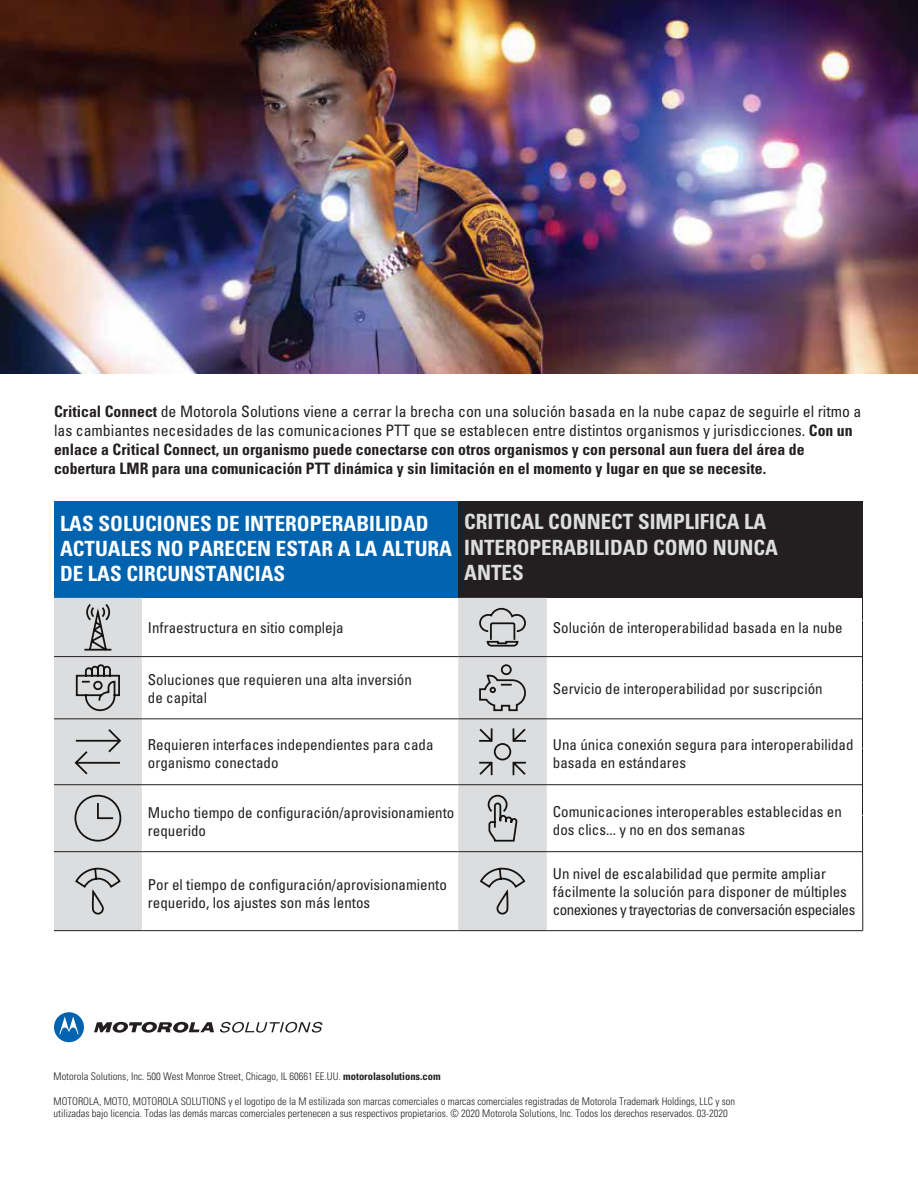
<style>
.page{position:relative;width:918px;height:1188px;background:#fff}
.page>*{position:absolute;margin:0;border:0;box-sizing:border-box;transform-origin:0 0}
.t1{font:700 condensed 21px/25.2px "Univers";color:#fff}
.t2{font:700 condensed 21px/25.2px "Univers";color:#dcddde}
.t3{font:700 condensed 15.75px/18.9px "Univers";color:#231f20}
.t4{font:condensed 15px/18px "Univers";color:#231f20}
.t5{font:300 condensed 10.5px/12.6px "Univers";color:#231f20}
.s1{font-weight:400}
.s2{font-weight:700}
</style>
<div class="page">
<svg style="left:94px;top:1022px;width:120px;height:11px"></svg>
<svg style="left:54px;top:1012px;width:30px;height:30px"></svg>
<svg style="left:220px;top:1022px;width:102px;height:11px"></svg>
<img style="left:0;top:0;width:918px;height:374px">
<div style="left:54px;top:501px;width:404px;height:97px;background:#0063b0"></div>
<div style="left:458px;top:501px;width:404px;height:97px;background:#231f20"></div>
<svg style="left:54px;top:598px;width:493px;height:332px"></svg>
<hr style="left:54px;top:656px;width:88px;height:1px;background:#231f20">
<hr style="left:142px;top:656px;width:316px;height:1px;background:#231f20">
<hr style="left:458px;top:656px;width:89px;height:1px;background:#231f20">
<hr style="left:547px;top:656px;width:316px;height:1px;background:#231f20">
<hr style="left:54px;top:719px;width:88px;height:1px;background:#231f20">
<hr style="left:142px;top:719px;width:316px;height:1px;background:#231f20">
<hr style="left:458px;top:719px;width:89px;height:1px;background:#231f20">
<hr style="left:547px;top:719px;width:316px;height:1px;background:#231f20">
<hr style="left:54px;top:784px;width:88px;height:1px;background:#231f20">
<hr style="left:142px;top:784px;width:316px;height:1px;background:#231f20">
<hr style="left:458px;top:784px;width:89px;height:1px;background:#231f20">
<hr style="left:547px;top:784px;width:316px;height:1px;background:#231f20">
<hr style="left:54px;top:851px;width:88px;height:1px;background:#231f20">
<hr style="left:142px;top:851px;width:316px;height:1px;background:#231f20">
<hr style="left:458px;top:851px;width:89px;height:1px;background:#231f20">
<hr style="left:547px;top:851px;width:316px;height:1px;background:#231f20">
<hr style="left:54px;top:930px;width:88px;height:1px;background:#231f20">
<hr style="left:142px;top:930px;width:316px;height:1px;background:#231f20">
<hr style="left:458px;top:930px;width:89px;height:1px;background:#231f20">
<hr style="left:547px;top:930px;width:316px;height:1px;background:#231f20">
<hr style="left:862px;top:501px;width:1px;height:61px;background:#231f20">
<hr style="left:862px;top:562px;width:1px;height:58px;background:#231f20">
<hr style="left:862px;top:621px;width:1px;height:62px;background:#231f20">
<hr style="left:862px;top:683px;width:1px;height:65px;background:#231f20">
<hr style="left:862px;top:749px;width:1px;height:66px;background:#231f20">
<hr style="left:862px;top:816px;width:1px;height:115px;background:#231f20">
<svg style="left:83px;top:602px;width:30px;height:50px"></svg>
<svg style="left:478px;top:607px;width:49px;height:40px;background:#b5b6b6"></svg>
<svg style="left:75px;top:663px;width:46px;height:49px;background:#adadae"></svg>
<svg style="left:478px;top:663px;width:49px;height:49px;background:#bcbdbe"></svg>
<svg style="left:73px;top:727px;width:50px;height:49px;background:#c6c7c7"></svg>
<svg style="left:477px;top:727px;width:51px;height:50px;background:#bebfc0"></svg>
<svg style="left:74px;top:794px;width:48px;height:48px;background:#c0c1c2"></svg>
<svg style="left:487px;top:794px;width:30px;height:49px"></svg>
<svg style="left:74px;top:867px;width:48px;height:50px;background:#c2c3c4"></svg>
<svg style="left:479px;top:867px;width:48px;height:50px;background:#c2c3c4"></svg>
<p class="t3" style="left:54px;top:402px;width:809px">Critical Connect <span class="s1">de Motorola Solutions viene a cerrar la brecha con una solución basada en la nube capaz de seguirle el ritmo a las cambiantes necesidades de las comunicaciones PTT que se establecen entre distintos organismos y jurisdicciones.</span> Con un enlace a Critical Connect, un organismo puede conectarse con otros organismos y con personal aun fuera del área de cobertura LMR para una comunicación PTT dinámica y sin limitación en el momento y lugar en que se necesite.</p>
<h1 class="t1" style="left:60px;top:511px;width:394px">LAS SOLUCIONES DE INTEROPERABILIDAD<br>ACTUALES NO PARECEN ESTAR A LA ALTURA<br>DE LAS CIRCUNSTANCIAS</h1>
<h1 class="t2" style="left:464px;top:509px;width:315px">CRITICAL CONNECT SIMPLIFICA LA<br>INTEROPERABILIDAD COMO NUNCA<br>ANTES</h1>
<p class="t4" style="left:148px;top:619px;width:197px">Infraestructura en sitio compleja</p>
<p class="t4" style="left:553px;top:619px;width:291px">Solución de interoperabilidad basada en la nube</p>
<p class="t4" style="left:148px;top:670px;width:266px">Soluciones que requieren una alta inversión de capital</p>
<p class="t4" style="left:553px;top:679px;width:271px">Servicio de interoperabilidad por suscripción</p>
<p class="t4" style="left:148px;top:736px;width:287px">Requieren interfaces independientes para cada organismo conectado</p>
<p class="t4" style="left:553px;top:736px;width:302px">Una única conexión segura para interoperabilidad basada en estándares</p>
<p class="t4" style="left:148px;top:804px;width:308px">Mucho tiempo de configuración/aprovisionamiento requerido</p>
<p class="t4" style="left:553px;top:802px;width:291px">Comunicaciones interoperables establecidas en dos clics... y no en dos semanas</p>
<p class="t4" style="left:148px;top:875px;width:301px">Por el tiempo de configuración/aprovisionamiento requerido, los ajustes son más lentos</p>
<p class="t4" style="left:553px;top:865px;width:304px">Un nivel de escalabilidad que permite ampliar fácilmente la solución para disponer de múltiples conexiones y trayectorias de conversación especiales</p>
<p class="t5" style="left:54px;top:1070px;width:389px">Motorola Solutions, Inc. 500 West Monroe Street, Chicago, IL 60661 EE.UU. <span class="s2">motorolasolutions.com</span></p>
<p class="t5" style="left:54px;top:1095px;width:683px">MOTOROLA, MOTO, MOTOROLA SOLUTIONS y el logotipo de la M estilizada son marcas comerciales o marcas comerciales registradas de Motorola Trademark Holdings, LLC y son utilizadas bajo licencia. Todas las demás marcas comerciales pertenecen a sus respectivos propietarios. © 2020 Motorola Solutions, Inc. Todos los derechos reservados. 03-2020</p>
</div>
